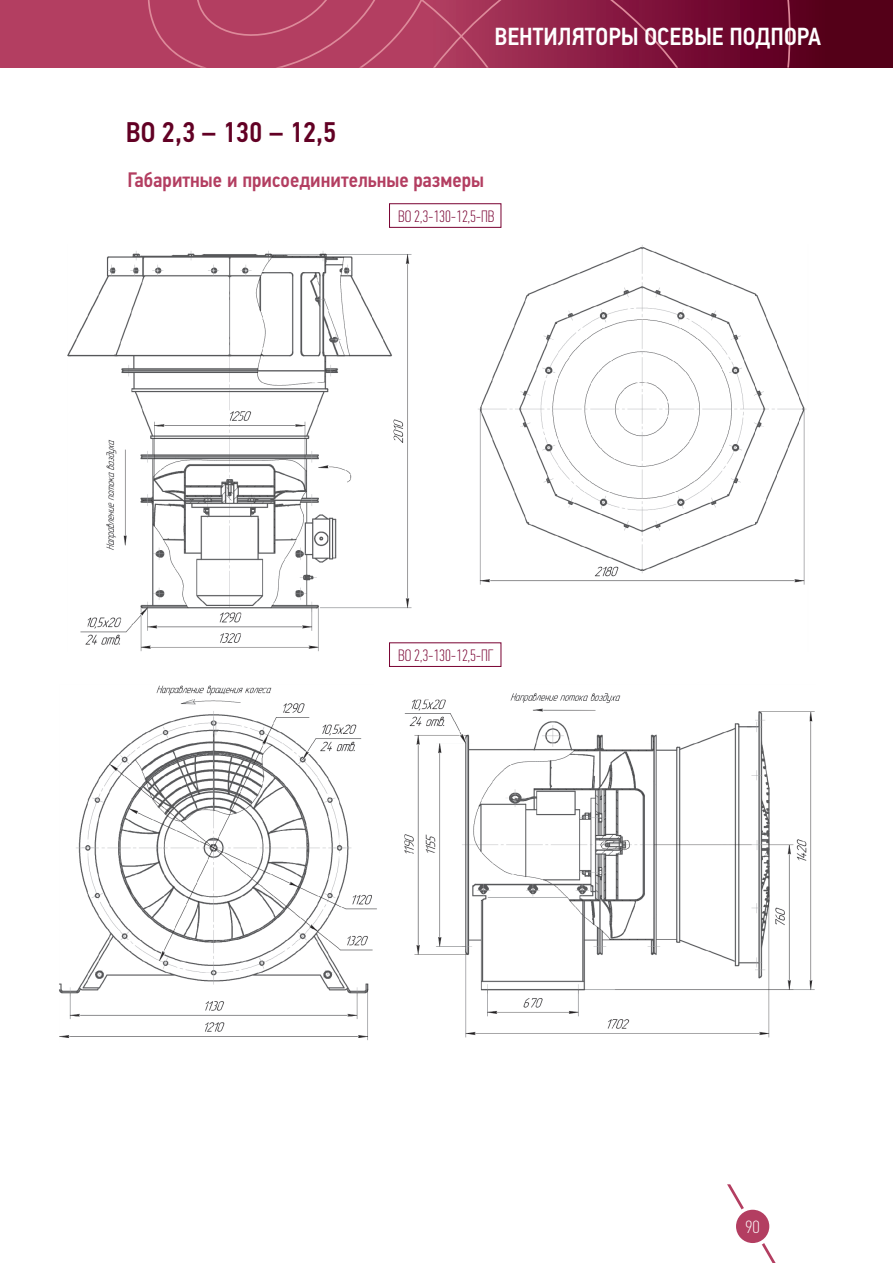
<style>
.page{position:relative;width:893px;height:1263px;background:#fff}
.page>*{position:absolute;margin:0;border:0;box-sizing:border-box;transform-origin:0 0}
.t1{font:500 28.5px "PF Din Text Cond Pro";color:#620024}
.t2{font:500 24.75px "PF Din Text Cond Pro";color:#fff}
.t3{font:500 21px "PF Din Text Cond Pro";color:#b33e61}
.t4{font:100 17.85px "PF Din Text Cond Pro";color:#fff}
.t5{font:100 16.5px "PF Din Text Comp Pro";color:#780031}
</style>
<div class="page">
<img style="left:59px;top:245px;width:756px;height:796px">
<svg style="left:727px;top:1184px;width:49px;height:79px"></svg>
<div style="left:732px;top:1206px;width:41px;height:41px;background:#fff;border-radius:50%"></div>
<div style="left:736px;top:1210px;width:33px;height:33px;background:#b33e61;border-radius:50%"></div>
<svg style="left:0;top:0;width:893px;height:68px;background:#851c3e"></svg>
<svg style="left:587px;top:0;width:91px;height:68px;background:#851840"></svg>
<svg style="left:0;top:48px;width:1px;height:20px"></svg>
<svg style="left:785px;top:0;width:6px;height:68px"></svg>
<svg style="left:146px;top:0;width:378px;height:68px;background:#b13f61"></svg>
<div style="left:374px;top:659px;width:155px;height:28px;background:#fff"></div>
<div style="left:389px;top:642px;width:112px;height:25px;border:1px solid #780031"></div>
<div style="left:389px;top:203px;width:112px;height:25px;border:1px solid #780031"></div>
<p class="t2" style="left:495px;top:26px;width:328px">ВЕНТИЛЯТОРЫ ОСЕВЫЕ ПОДПОРА</p>
<h1 class="t1" style="left:126px;top:121px;width:212px">ВО 2,3 – 130 – 12,5</h1>
<p class="t3" style="left:128px;top:171px;width:358px">Габаритные и присоединительные размеры</p>
<p class="t5" style="left:398px;top:210px;width:98px">ВО 2,3-130-12,5-ПВ</p>
<p class="t5" style="left:398px;top:648px;width:97px">ВО 2,3-130-12,5-ПГ</p>
<p class="t4" style="left:745px;top:1219px;width:16px">90</p>
</div>
